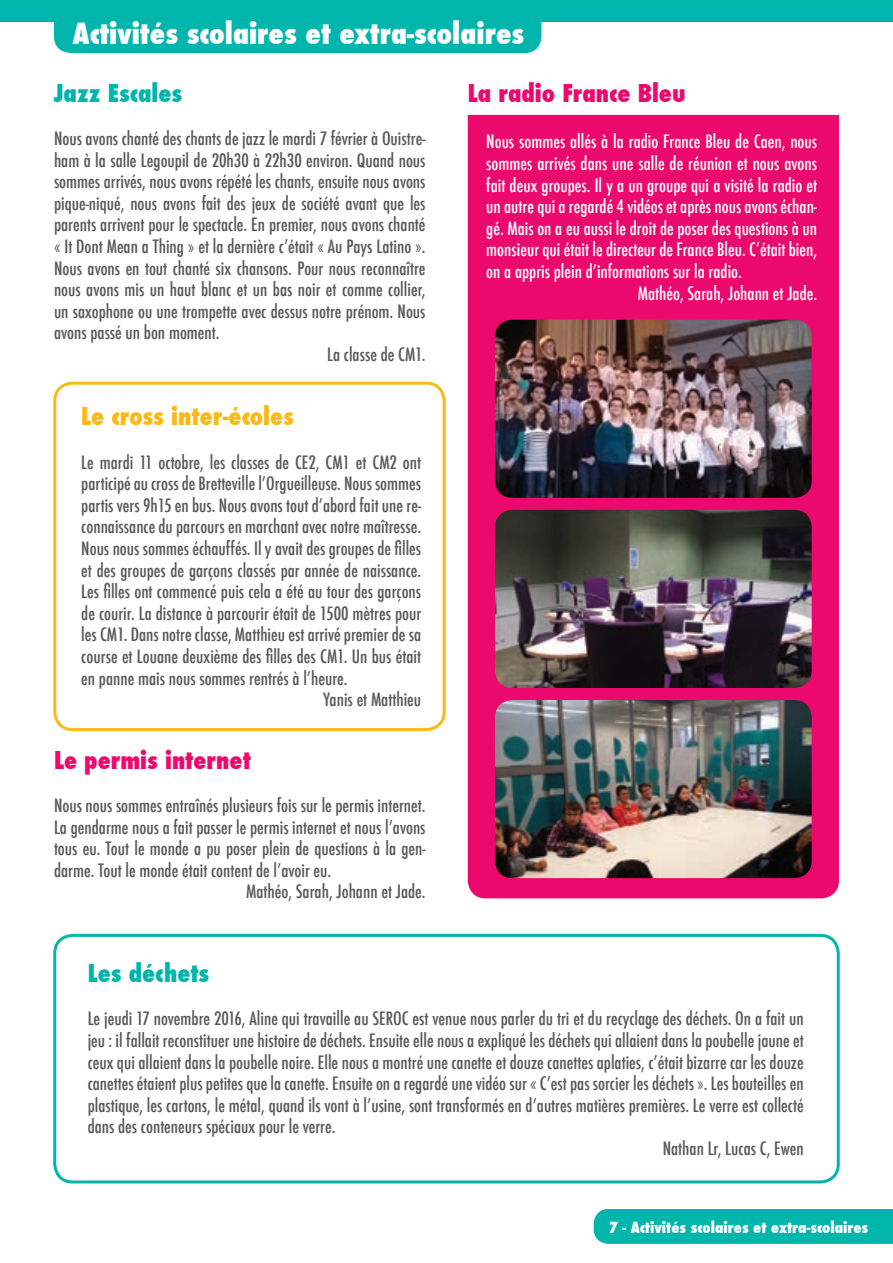
<style>
.page{position:relative;width:893px;height:1263px;background:#fff}
.page>*{position:absolute;margin:0;border:0;box-sizing:border-box;transform-origin:0 0}
.t1{font:800 condensed 28.5px "Futura";color:#fff}
.t2{font:800 condensed 24px "Futura";color:#ec096d}
.t3{font:800 condensed 24px "Futura";color:#00b5ac}
.t4{font:800 condensed 24px "Futura";color:#fcb814}
.t5{font:500 condensed 18px "Futura";color:#57585a}
.t6{font:500 condensed 18px "Futura";color:#fff}
.t7{font:800 condensed 15px "Futura";color:#fff}
</style>
<div class="page">
<div style="left:0;top:0;width:893px;height:21px;background:#00b5ac"></div>
<div style="left:54px;top:21px;width:487px;height:32px;background:#00b5ac"></div>
<div style="left:468px;top:115px;width:371px;height:783px;background:#ec096d"></div>
<img style="left:495px;top:700px;width:317px;height:178px">
<img style="left:495px;top:510px;width:317px;height:178px">
<img style="left:495px;top:320px;width:317px;height:178px">
<div style="left:53px;top:934px;width:787px;height:249px;border:3px solid #00b5ac;border-radius:18px"></div>
<div style="left:53px;top:382px;width:393px;height:349px;border:3px solid #fcb814;border-radius:18px"></div>
<div style="left:594px;top:1209px;width:299px;height:35px;background:#00b5ac"></div>
<h1 class="t1" style="left:73px;top:14px;width:453px">Activités scolaires et extra-scolaires</h1>
<h2 class="t3" style="left:54px;top:76px;width:130px">Jazz Escales</h2>
<p class="t5" style="left:54px;top:127px;width:373px">Nous avons chanté des chants de jazz le mardi 7 février à Ouistre-</p>
<p class="t5" style="left:54px;top:148px;width:373px">ham à la salle Legoupil de 20h30 à 22h30 environ. Quand nous</p>
<p class="t5" style="left:54px;top:170px;width:373px">sommes arrivés, nous avons répété les chants, ensuite nous avons</p>
<p class="t5" style="left:54px;top:192px;width:373px">pique-niqué, nous avons fait des jeux de société avant que les</p>
<p class="t5" style="left:54px;top:213px;width:373px">parents arrivent pour le spectacle. En premier, nous avons chanté</p>
<p class="t5" style="left:54px;top:235px;width:373px">« It Dont Mean a Thing » et la dernière c’était « Au Pays Latino ».</p>
<p class="t5" style="left:54px;top:256px;width:373px">Nous avons en tout chanté six chansons. Pour nous reconnaître</p>
<p class="t5" style="left:54px;top:278px;width:373px">nous avons mis un haut blanc et un bas noir et comme collier,</p>
<p class="t5" style="left:54px;top:300px;width:373px">un saxophone ou une trompette avec dessus notre prénom. Nous</p>
<p class="t5" style="left:54px;top:321px;width:167px">avons passé un bon moment.</p>
<p class="t5" style="left:327px;top:343px;width:100px">La classe de CM1.</p>
<h2 class="t2" style="left:468px;top:76px;width:219px">La radio France Bleu</h2>
<p class="t6" style="left:486px;top:130px;width:332px">Nous sommes allés à la radio France Bleu de Caen, nous</p>
<p class="t6" style="left:486px;top:152px;width:332px">sommes arrivés dans une salle de réunion et nous avons</p>
<p class="t6" style="left:486px;top:173px;width:332px">fait deux groupes. Il y a un groupe qui a visité la radio et</p>
<p class="t6" style="left:486px;top:195px;width:332px">un autre qui a regardé 4 vidéos et après nous avons échan-</p>
<p class="t6" style="left:486px;top:217px;width:332px">gé. Mais on a eu aussi le droit de poser des questions à un</p>
<p class="t6" style="left:486px;top:238px;width:332px">monsieur qui était le directeur de France Bleu. C‘était bien,</p>
<p class="t6" style="left:486px;top:260px;width:257px">on a appris plein d’informations sur la radio.</p>
<p class="t6" style="left:638px;top:281px;width:181px">Mathéo, Sarah, Johann et Jade.</p>
<h2 class="t4" style="left:81px;top:400px;width:214px">Le cross inter-écoles</h2>
<p class="t5" style="left:81px;top:450px;width:341px">Le mardi 11 octobre, les classes de CE2, CM1 et CM2 ont</p>
<p class="t5" style="left:81px;top:472px;width:341px">participé au cross de Bretteville l’Orgueilleuse. Nous sommes</p>
<p class="t5" style="left:81px;top:494px;width:341px">partis vers 9h15 en bus. Nous avons tout d’abord fait une re-</p>
<p class="t5" style="left:81px;top:515px;width:341px">connaissance du parcours en marchant avec notre maîtresse.</p>
<p class="t5" style="left:81px;top:537px;width:341px">Nous nous sommes échauffés. Il y avait des groupes de filles</p>
<p class="t5" style="left:81px;top:558px;width:341px">et des groupes de garçons classés par année de naissance.</p>
<p class="t5" style="left:81px;top:580px;width:341px">Les filles ont commencé puis cela a été au tour des garçons</p>
<p class="t5" style="left:81px;top:602px;width:341px">de courir. La distance à parcourir était de 1500 mètres pour</p>
<p class="t5" style="left:81px;top:623px;width:341px">les CM1. Dans notre classe, Matthieu est arrivé premier de sa</p>
<p class="t5" style="left:81px;top:645px;width:341px">course et Louane deuxième des filles des CM1. Un bus était</p>
<p class="t5" style="left:81px;top:666px;width:268px">en panne mais nous sommes rentrés à l’heure.</p>
<p class="t5" style="left:323px;top:688px;width:99px">Yanis et Matthieu</p>
<h2 class="t2" style="left:54px;top:743px;width:198px">Le permis internet</h2>
<p class="t5" style="left:54px;top:794px;width:373px">Nous nous sommes entraînés plusieurs fois sur le permis internet.</p>
<p class="t5" style="left:54px;top:815px;width:373px">La gendarme nous a fait passer le permis internet et nous l’avons</p>
<p class="t5" style="left:54px;top:837px;width:373px">tous eu. Tout le monde a pu poser plein de questions à la gen-</p>
<p class="t5" style="left:54px;top:859px;width:279px">darme. Tout le monde était content de l’avoir eu.</p>
<p class="t5" style="left:246px;top:880px;width:181px">Mathéo, Sarah, Johann et Jade.</p>
<h2 class="t3" style="left:88px;top:957px;width:123px">Les déchets</h2>
<p class="t5" style="left:88px;top:1007px;width:717px">Le jeudi 17 novembre 2016, Aline qui travaille au SEROC est venue nous parler du tri et du recyclage des déchets. On a fait un</p>
<p class="t5" style="left:88px;top:1029px;width:717px">jeu : il fallait reconstituer une histoire de déchets. Ensuite elle nous a expliqué les déchets qui allaient dans la poubelle jaune et</p>
<p class="t5" style="left:88px;top:1050px;width:717px">ceux qui allaient dans la poubelle noire. Elle nous a montré une canette et douze canettes aplaties, c’était bizarre car les douze</p>
<p class="t5" style="left:88px;top:1072px;width:717px">canettes étaient plus petites que la canette. Ensuite on a regardé une vidéo sur « C’est pas sorcier les déchets ». Les bouteilles en</p>
<p class="t5" style="left:88px;top:1093px;width:717px">plastique, les cartons, le métal, quand ils vont à l’usine, sont transformés en d’autres matières premières. Le verre est collecté</p>
<p class="t5" style="left:88px;top:1115px;width:249px">dans des conteneurs spéciaux pour le verre.</p>
<p class="t5" style="left:663px;top:1137px;width:142px">Nathan Lr, Lucas C, Ewen</p>
<p class="t7" style="left:609px;top:1217px;width:261px">7 - Activités scolaires et extra-scolaires</p>
</div>
